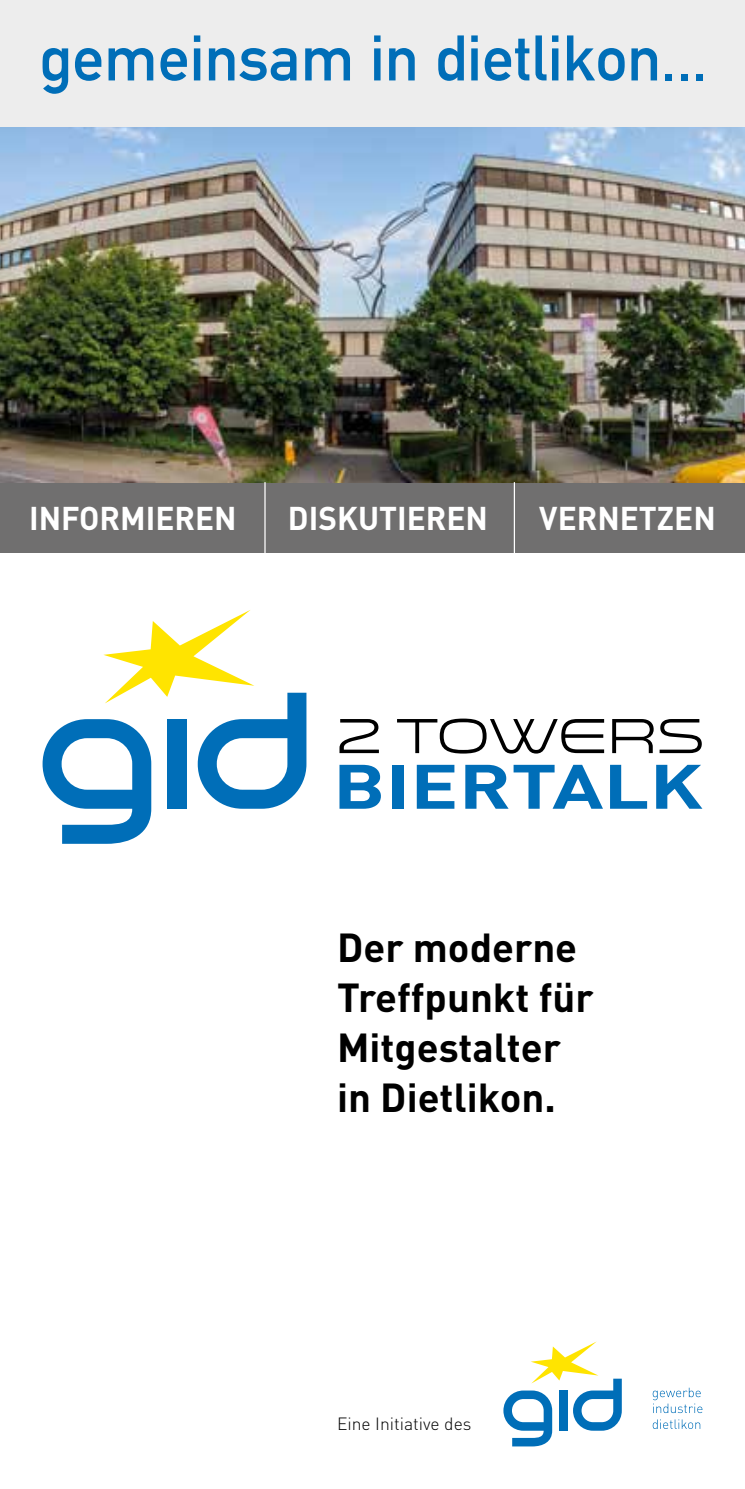
<style>
.page{position:relative;width:745px;height:1489px;background:#fff}
.page>*{position:absolute;margin:0;border:0;box-sizing:border-box;transform-origin:0 0}
.t1{font:700 40px/50px "DIN";color:#000}
.t2{font:700 32.5px "DIN";color:#fff}
.t3{font:300 17.5px "DIN";color:#000}
</style>
<div class="page">
<div style="left:0;top:482px;width:744px;height:71px;background:#706f6f"></div>
<div style="left:0;top:0;width:744px;height:128px;background:#ededed"></div>
<svg style="left:43px;top:610px;width:263px;height:233px"></svg>
<svg style="left:339px;top:764px;width:41px;height:44px"></svg>
<div style="left:392px;top:764px;width:11px;height:44px;background:#006eb8"></div>
<svg style="left:416px;top:764px;width:38px;height:44px"></svg>
<svg style="left:465px;top:764px;width:137px;height:44px"></svg>
<svg style="left:610px;top:764px;width:36px;height:44px"></svg>
<svg style="left:656px;top:764px;width:46px;height:44px"></svg>
<svg style="left:339px;top:719px;width:39px;height:34px"></svg>
<svg style="left:397px;top:718px;width:206px;height:35px"></svg>
<svg style="left:612px;top:719px;width:41px;height:34px"></svg>
<svg style="left:659px;top:719px;width:42px;height:34px"></svg>
<img style="left:0;top:128px;width:744px;height:354px">
<svg style="left:43px;top:48px;width:25px;height:46px"></svg>
<svg style="left:75px;top:48px;width:26px;height:33px"></svg>
<svg style="left:108px;top:48px;width:45px;height:32px"></svg>
<svg style="left:160px;top:48px;width:27px;height:33px"></svg>
<div style="left:194px;top:48px;width:6px;height:32px;background:#006eb8"></div>
<div style="left:194px;top:35px;width:6px;height:7px;background:#006eb8"></div>
<svg style="left:209px;top:48px;width:87px;height:33px"></svg>
<svg style="left:305px;top:48px;width:45px;height:32px"></svg>
<div style="left:374px;top:48px;width:6px;height:32px;background:#006eb8"></div>
<div style="left:374px;top:35px;width:6px;height:7px;background:#006eb8"></div>
<svg style="left:389px;top:48px;width:25px;height:32px"></svg>
<svg style="left:438px;top:35px;width:25px;height:46px"></svg>
<div style="left:471px;top:48px;width:6px;height:32px;background:#006eb8"></div>
<div style="left:471px;top:35px;width:6px;height:7px;background:#006eb8"></div>
<svg style="left:484px;top:39px;width:45px;height:42px"></svg>
<svg style="left:535px;top:35px;width:11px;height:45px"></svg>
<div style="left:551px;top:48px;width:7px;height:32px;background:#006eb8"></div>
<div style="left:551px;top:35px;width:7px;height:7px;background:#006eb8"></div>
<svg style="left:567px;top:35px;width:57px;height:46px"></svg>
<svg style="left:631px;top:48px;width:25px;height:32px"></svg>
<svg style="left:665px;top:74px;width:6px;height:6px"></svg>
<svg style="left:681px;top:74px;width:5px;height:6px"></svg>
<div style="left:695px;top:74px;width:7px;height:6px;background:#006eb8"></div>
<svg style="left:652px;top:1387px;width:50px;height:25px"></svg>
<svg style="left:652px;top:1419px;width:47px;height:9px"></svg>
<svg style="left:503px;top:1341px;width:118px;height:105px"></svg>
<hr style="left:264px;top:482px;width:1px;height:71px;background:#fff">
<hr style="left:513px;top:482px;width:1px;height:71px;background:#fff">
<p class="t2" style="left:29px;top:497px;width:209px">INFORMIEREN</p>
<p class="t2" style="left:288px;top:497px;width:201px">DISKUTIEREN</p>
<p class="t2" style="left:539px;top:497px;width:178px">VERNETZEN</p>
<p class="t1" style="left:337px;top:920px;width:258px">Der moderne<br>Treffpunkt für<br>Mitgestalter in Dietlikon.</p>
<p class="t3" style="left:337px;top:1413px;width:136px">Eine Initiative des</p>
</div>
